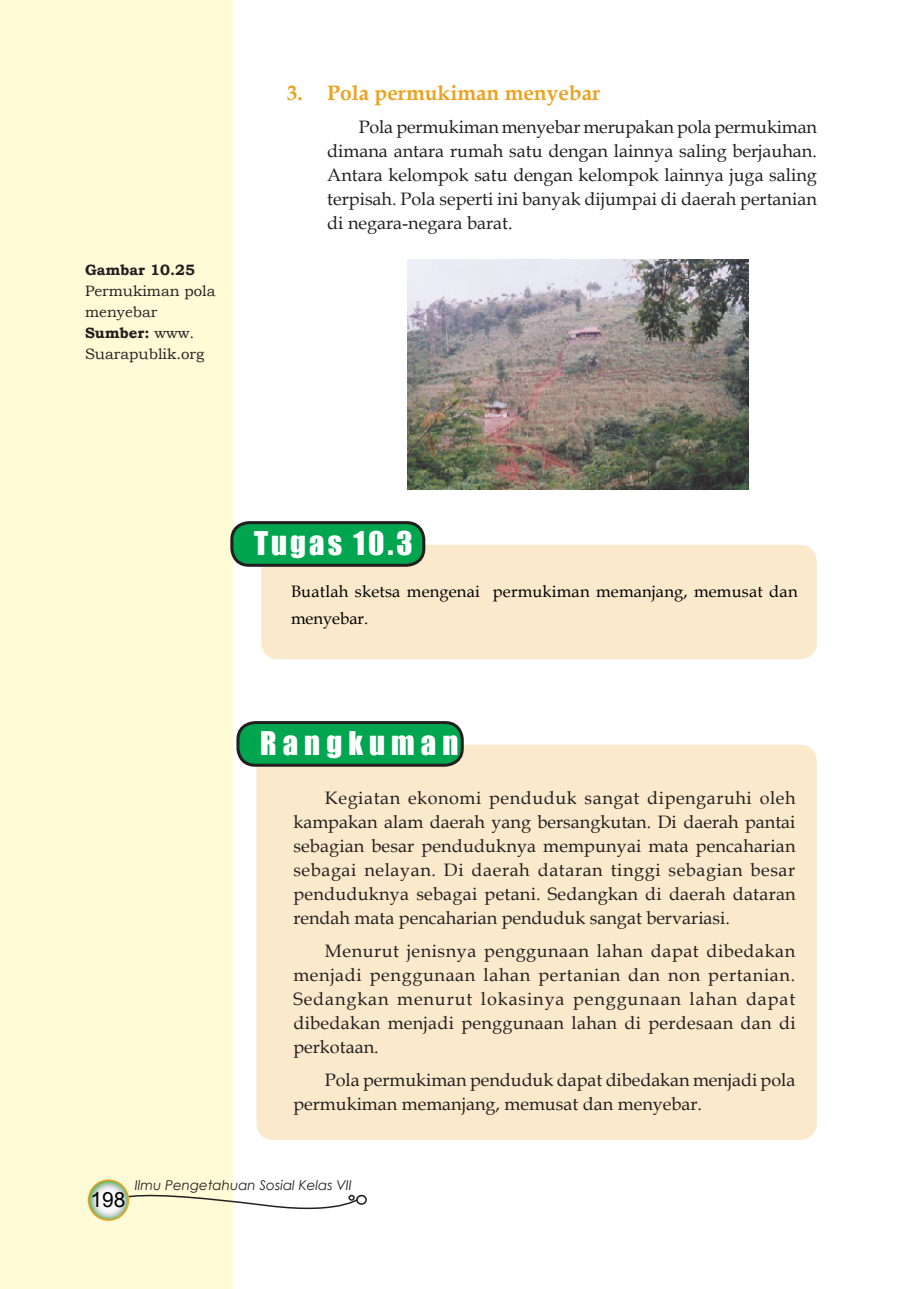
<style>
.page{position:relative;width:919px;height:1289px;background:#fff}
.page>*{position:absolute;margin:0;border:0;box-sizing:border-box;transform-origin:0 0}
.t1{font:30px "Impact";letter-spacing:.2em;color:#fff}
.Sub_bab_2{font:700 21px "Book Antiqua";color:#eca220}
.t2{font:21px "Arial";color:#000}
._1{font:18px/24px "Book Antiqua";color:#231f20;text-align:justify}
.isi{font:16.5px/27px "Book Antiqua";letter-spacing:.01em;color:#000}
.Gambar{font:15px/21px "Bookman Old Style";color:#231f20}
.Gambar-2{font:700 15px "Bookman Old Style";color:#231f20}
.t3{font:italic 13.5px "Century Gothic";color:#231f20}
.s1{font-weight:700}
</style>
<div class="page">
<div style="left:0;top:0;width:232px;height:1288px;background:#fffbd6"></div>
<div style="left:356px;top:1194px;width:11px;height:10px;border:2px solid #231f20;border-radius:50%"></div>
<svg style="left:87px;top:1178px;width:277px;height:43px"></svg>
<div style="left:348px;top:1194px;width:7px;height:6px;border:2px solid #231f20;border-radius:50%"></div>
<img style="left:407px;top:259px;width:341px;height:231px">
<div style="left:261px;top:545px;width:555px;height:114px;background:#fbe9cc"></div>
<svg style="left:230px;top:519px;width:197px;height:46px;background:#189c57"></svg>
<div style="left:256px;top:744px;width:560px;height:396px;background:#fbe9cc"></div>
<svg style="left:236px;top:721px;width:229px;height:44px;background:#0c984e"></svg>
<p class="Gambar-2" style="left:85px;top:258px;width:111px">Gambar 10.25</p>
<p class="Gambar" style="left:85px;top:280px;width:132px">Permukiman pola menyebar</p>
<p class="Gambar" style="left:85px;top:322px;width:121px"><span class="s1">Sumber:</span> www.<br>Suarapublik.org</p>
<p class="Sub_bab_2" style="left:287px;top:79px;width:315px">3. Pola permukiman menyebar</p>
<p class="_1" style="left:327px;top:114px;width:491px;text-indent:32px">Pola permukiman menyebar merupakan pola permukiman dimana antara rumah satu dengan lainnya saling berjauhan.<br>Antara kelompok satu dengan kelompok lainnya juga saling terpisah. Pola seperti ini banyak dijumpai di daerah pertanian di negara-negara barat.</p>
<p class="t1" style="left:254px;top:519px;width:160px">Tugas 10.3</p>
<p class="isi" style="left:291px;top:577px;width:508px">Buatlah sketsa mengenai permukiman memanjang, memusat dan menyebar.</p>
<p class="t1" style="left:260px;top:719px;width:200px">Rangkuman</p>
<p class="_1" style="left:293px;top:785px;width:504px;text-indent:31px">Kegiatan ekonomi penduduk sangat dipengaruhi oleh kampakan alam daerah yang bersangkutan. Di daerah pantai sebagian besar penduduknya mempunyai mata pencaharian sebagai nelayan. Di daerah dataran tinggi sebagian besar penduduknya sebagai petani. Sedangkan di daerah dataran rendah mata pencaharian penduduk sangat bervariasi.</p>
<p class="_1" style="left:293px;top:938px;width:503px;text-indent:31px">Menurut jenisnya penggunaan lahan dapat dibedakan menjadi penggunaan lahan pertanian dan non pertanian.<br>Sedangkan menurut lokasinya penggunaan lahan dapat dibedakan menjadi penggunaan lahan di perdesaan dan di perkotaan.</p>
<p class="_1" style="left:293px;top:1066px;width:503px;text-indent:31px">Pola permukiman penduduk dapat dibedakan menjadi pola permukiman memanjang, memusat dan menyebar.</p>
<p class="t2" style="left:90px;top:1185px;width:37px">198</p>
<p class="t3" style="left:135px;top:1175px;width:219px">Ilmu Pengetahuan Sosial Kelas VII</p>
</div>
